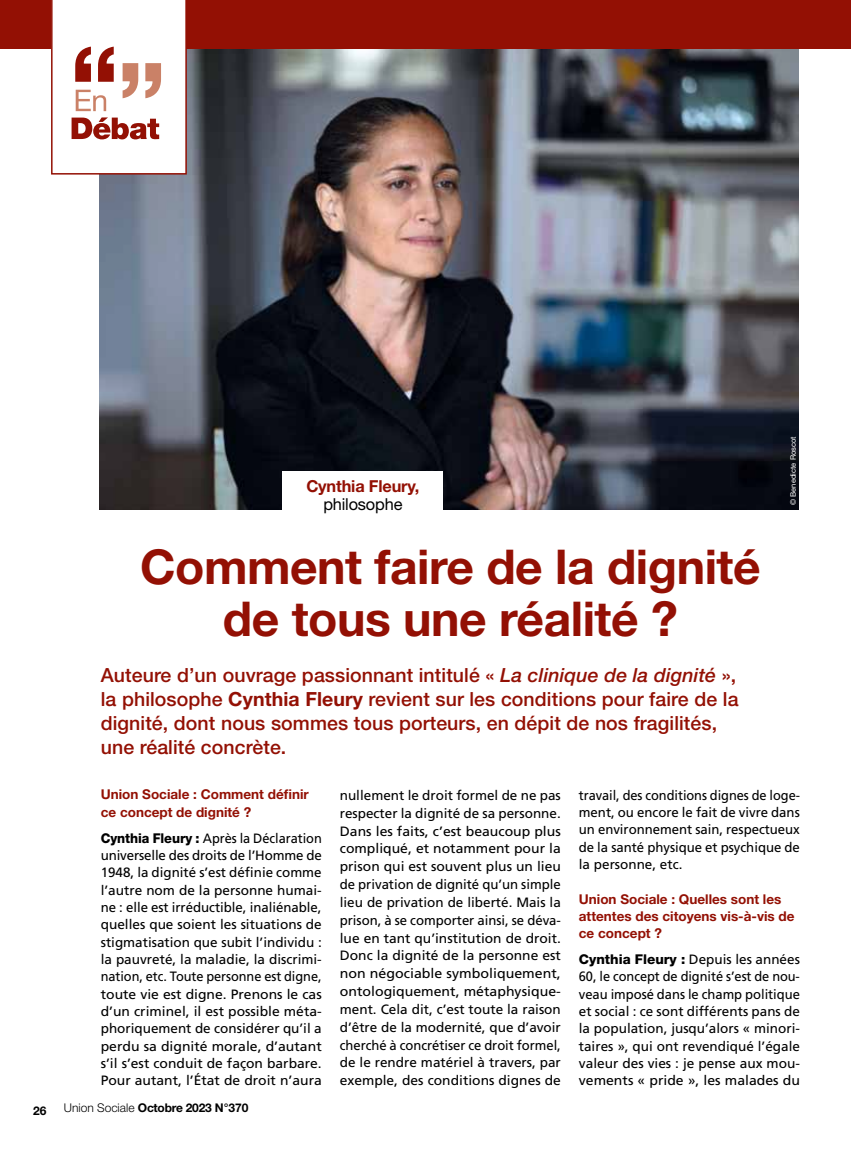
<style>
.page{position:relative;width:851px;height:1149px;background:#fff}
.page>*{position:absolute;margin:0;border:0;box-sizing:border-box;transform-origin:0 0}
.t1{font:700 48px/51px "Helvetica Neue LT Std";letter-spacing:-.01em;color:#931004;text-align:center}
.t2{font:500 19.5px/24px "Helvetica Neue LT Std";letter-spacing:.005em;color:#931004}
.t3{font:700 16.5px "Helvetica Neue LT Std";letter-spacing:-.01em;color:#931004}
.t4{font:16.5px "Helvetica Neue LT Std";letter-spacing:-.01em;color:#000}
.t5{font:13.5px/17.9px "Frutiger";color:#000;text-align:justify}
.t6{font:13.5px/17.2px "Frutiger";color:#000;text-align:justify;scale:.95 1}
.t7{font:700 13.5px/17.2px "Helvetica Neue LT Std";color:#931004}
.t8{font:700 12px "Helvetica Neue LT Std";letter-spacing:-.02em;color:#000}
.t9{font:7.5px "Helvetica Neue LT Std";color:#fff}
.s1{font-style:italic}
.s2{font-weight:700}
.s3{font-family:"Helvetica Neue LT Std";font-weight:800}
.s4{font-weight:300}
</style>
<div class="page">
<img style="left:99px;top:49px;width:699px;height:461px">
<div style="left:0;top:0;width:850px;height:49px;background:#931004"></div>
<svg style="left:51px;top:0;width:136px;height:174px"></svg>
<div style="left:282px;top:471px;width:161px;height:55px;background:#fff"></div>
<p class="t8" style="left:33px;top:1102px;width:15px">26</p>
<p class="t3" style="left:306px;top:475px;width:114px">Cynthia Fleury,</p>
<p class="t4" style="left:323px;top:494px;width:81px">philosophe</p>
<h1 class="t1" style="left:140px;top:540px;width:622px">Comment faire de la dignité de tous une réalité ?</h1>
<h2 class="t2" style="left:101px;top:662px;width:639px">Auteure d’un ouvrage passionnant intitulé « <span class="s1">La clinique de la dignité</span> », la philosophe <span class="s2">Cynthia Fleury</span> revient sur les conditions pour faire de la dignité, dont nous sommes tous porteurs, en dépit de nos fragilités, une réalité concrète.</h2>
<p class="t9" style="left:788px;top:505px;width:70px;rotate:-90deg">© Benedicte Roscot</p>
<p class="t7" style="left:101px;top:785px;width:209px">Union Sociale : Comment définir ce concept de dignité ?</p>
<p class="t6" style="left:101px;top:829px;width:234px"><span class="s3">Cynthia Fleury :</span> Après la Déclaration universelle des droits de l’Homme de 1948, la dignité s’est définie comme l’autre nom de la personne humai&shy;ne : elle est irréductible, inaliénable, quelles que soient les situations de stigmatisation que subit l’individu : la pauvreté, la maladie, la discrimi&shy;nation, etc. Toute personne est digne, toute vie est digne. Prenons le cas d’un criminel, il est possible méta&shy;phoriquement de considérer qu’il a perdu sa dignité morale, d’autant s’il s’est conduit de façon barbare.<br>Pour autant, l’État de droit n’aura</p>
<p class="t8" style="left:64px;top:1099px;width:186px"><span class="s4">Union Sociale</span> Octobre 2023 N°370</p>
<p class="t5" style="left:340px;top:786px;width:222px">nullement le droit formel de ne pas respecter la dignité de sa personne.<br>Dans les faits, c’est beaucoup plus compliqué, et notamment pour la prison qui est souvent plus un lieu de privation de dignité qu’un simple lieu de privation de liberté. Mais la prison, à se comporter ainsi, se déva&shy;lue en tant qu’institution de droit.<br>Donc la dignité de la personne est non négociable symboliquement, ontologiquement, métaphysique&shy;ment. Cela dit, c’est toute la raison d’être de la modernité, que d’avoir cherché à concrétiser ce droit formel, de le rendre matériel à travers, par exemple, des conditions dignes de</p>
<p class="t6" style="left:578px;top:786px;width:234px">travail, des conditions dignes de loge&shy;ment, ou encore le fait de vivre dans un environnement sain, respectueux de la santé physique et psychique de la personne, etc.</p>
<p class="t7" style="left:578px;top:889px;width:217px">Union Sociale : Quelles sont les attentes des citoyens vis-à-vis de ce concept ?</p>
<p class="t5" style="left:578px;top:950px;width:222px;line-height:17.2px"><span class="s3">Cynthia Fleury :</span> Depuis les années 60, le concept de dignité s’est de nou&shy;veau imposé dans le champ politique et social : ce sont différents pans de la population, jusqu’alors « minori&shy;taires », qui ont revendiqué l’égale valeur des vies : je pense aux mou&shy;vements « pride », les malades du</p>
</div>
